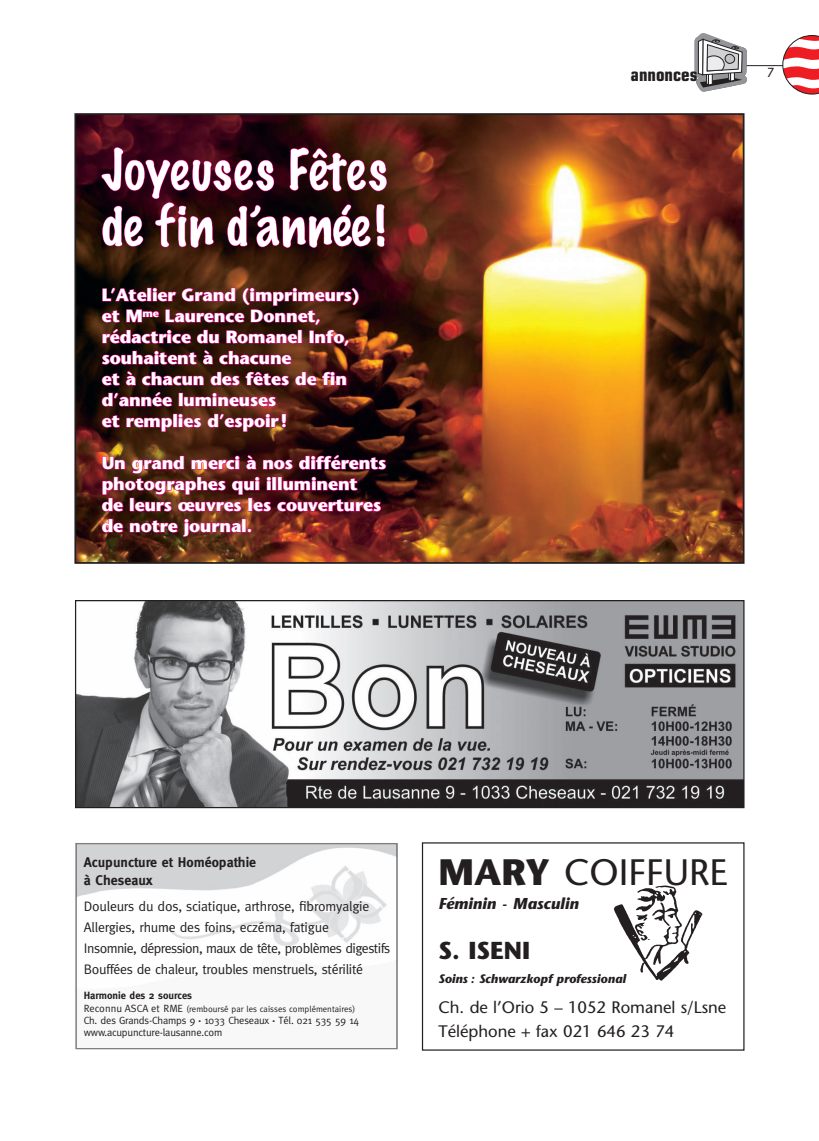
<style>
.page{position:relative;width:819px;height:1141px;background:#fff}
.page>*{position:absolute;margin:0;border:0;box-sizing:border-box;transform-origin:0 0}
.t1{font:100 50.75px/56px "Marker Felt";letter-spacing:.015em;color:#fff}
.t2{font:36.75px "Stone Sans";color:#231f20}
.t3{font:700 24.5px "Stone Sans";color:#231f20}
.t4{font:700 condensed 18.38px "Eurostile";color:#231f20}
.t5{font:700 17.5px/21px "Stone Sans";letter-spacing:-.005em;color:#fff}
.t6{font:16.62px/24.2px "Stone Sans";color:#231f20}
.t7{font:italic 700 15.75px "Stone Sans";color:#231f20}
.t8{font:700 14px/17.5px "Meta";color:#231f20}
.t9{font:13.83px/21px "Meta";letter-spacing:-.02em;color:#231f20}
.t10{font:13.12px "Stone Sans";color:#231f20}
.t11{font:italic 700 12.25px "Stone Sans";color:#231f20}
.t12{font:10.5px/12.2px "Meta";letter-spacing:-.015em;color:#231f20}
.t13{font:700 10.5px "Meta";color:#231f20}
.t14{font:8.75px "Meta";color:#231f20}
.s1{font-size:10.5px}
.s2{font-size:5.25px}
.s3{font-weight:700}
</style>
<div class="page">
<hr style="left:744px;top:65px;width:75px;height:1px;background:#231f20">
<svg style="left:694px;top:33px;width:53px;height:59px"></svg>
<svg style="left:782px;top:35px;width:37px;height:59px"></svg>
<img style="left:77px;top:116px;width:664px;height:445px">
<div style="left:74px;top:113px;width:670px;height:451px;border:2px solid #231f20"></div>
<svg style="left:101px;top:147px;width:286px;height:101px;background:#3e071b"></svg>
<svg style="left:102px;top:287px;width:257px;height:78px;background:#5b1524"></svg>
<svg style="left:102px;top:373px;width:18px;height:13px"></svg>
<svg style="left:126px;top:371px;width:10px;height:15px"></svg>
<svg style="left:142px;top:372px;width:62px;height:14px"></svg>
<svg style="left:210px;top:372px;width:79px;height:14px"></svg>
<svg style="left:295px;top:372px;width:51px;height:14px"></svg>
<svg style="left:102px;top:392px;width:70px;height:15px"></svg>
<div style="left:179px;top:393px;width:4px;height:13px;border:1px solid #ed028c"></div>
<svg style="left:184px;top:393px;width:92px;height:14px"></svg>
<svg style="left:102px;top:415px;width:18px;height:13px"></svg>
<svg style="left:126px;top:418px;width:46px;height:14px"></svg>
<div style="left:173px;top:414px;width:4px;height:13px;border:1px solid #ed028c"></div>
<svg style="left:179px;top:414px;width:22px;height:14px"></svg>
<svg style="left:207px;top:414px;width:79px;height:18px"></svg>
<img style="left:102px;top:455px;width:284px;height:58px">
<svg style="left:102px;top:519px;width:21px;height:14px"></svg>
<svg style="left:130px;top:519px;width:111px;height:18px;background:#752030"></svg>
<div style="left:242px;top:519px;width:4px;height:13px;border:1px solid #ed028c"></div>
<svg style="left:248px;top:529px;width:3px;height:4px"></svg>
<img style="left:76px;top:844px;width:321px;height:205px">
<img style="left:614px;top:885px;width:89px;height:96px">
<img style="left:77px;top:602px;width:665px;height:204px">
<div style="left:75px;top:600px;width:669px;height:208px;border:1px solid #231f20"></div>
<h1 class="t1" style="left:102px;top:141px;width:287px">Joyeuses Fêtes de fin dʻannée !</h1>
<p class="t5" style="left:102px;top:284px;width:259px">L’Atelier Grand (imprimeurs) et M<sup>me</sup> Laurence Donnet, rédactrice du Romanel Info, souhaitent à chacune<br>et à chacun des fêtes de fin d’année lumineuses<br>et remplies d’espoir !</p>
<p class="t5" style="left:102px;top:452px;width:286px">Un grand merci à nos différents photographes qui illuminent<br>de leurs œuvres les couvertures de notre journal.</p>
<p class="t4" style="left:552px;top:64px;width:147px">annonces annonces</p>
<p class="t10" style="left:766px;top:65px;width:9px">7</p>
<p class="t8" style="left:84px;top:854px;width:174px">Acupuncture et Homéopathie à Cheseaux</p>
<p class="t9" style="left:84px;top:895px;width:308px">Douleurs du dos, sciatique, arthrose, fibromyalgie Allergies, rhume des foins, eczéma, fatigue<br>Insomnie, dépression, maux de tête, problèmes digestifs Bouffées de chaleur, troubles menstruels, stérilité</p>
<p class="t13" style="left:84px;top:990px;width:110px">Harmonie des 2 sources</p>
<p class="t14" style="left:84px;top:1003px;width:273px"><span class="s1">Reconnu ASCA et RME</span> (remboursé par les caisses complémentaires)</p>
<p class="t12" style="left:84px;top:1014px;width:277px">Ch. des Grands-Champs 9 <span class="s2">•</span> 1033 Cheseaux <span class="s2">•</span> Tél. 021 535 59 14 www.acupuncture-lausanne.com</p>
<h2 class="t2" style="left:438px;top:850px;width:291px"><span class="s3">MARY</span> COIFFURE</h2>
<p class="t7" style="left:438px;top:894px;width:142px">Féminin - Masculin</p>
<h3 class="t3" style="left:438px;top:935px;width:93px">S. ISENI</h3>
<p class="t11" style="left:438px;top:971px;width:189px">Soins : Schwarzkopf professional</p>
<p class="t6" style="left:438px;top:995px;width:289px">Ch. de l’Orio 5 – 1052 Romanel s/Lsne<br>Téléphone + fax 021 646 23 74</p>
</div>
